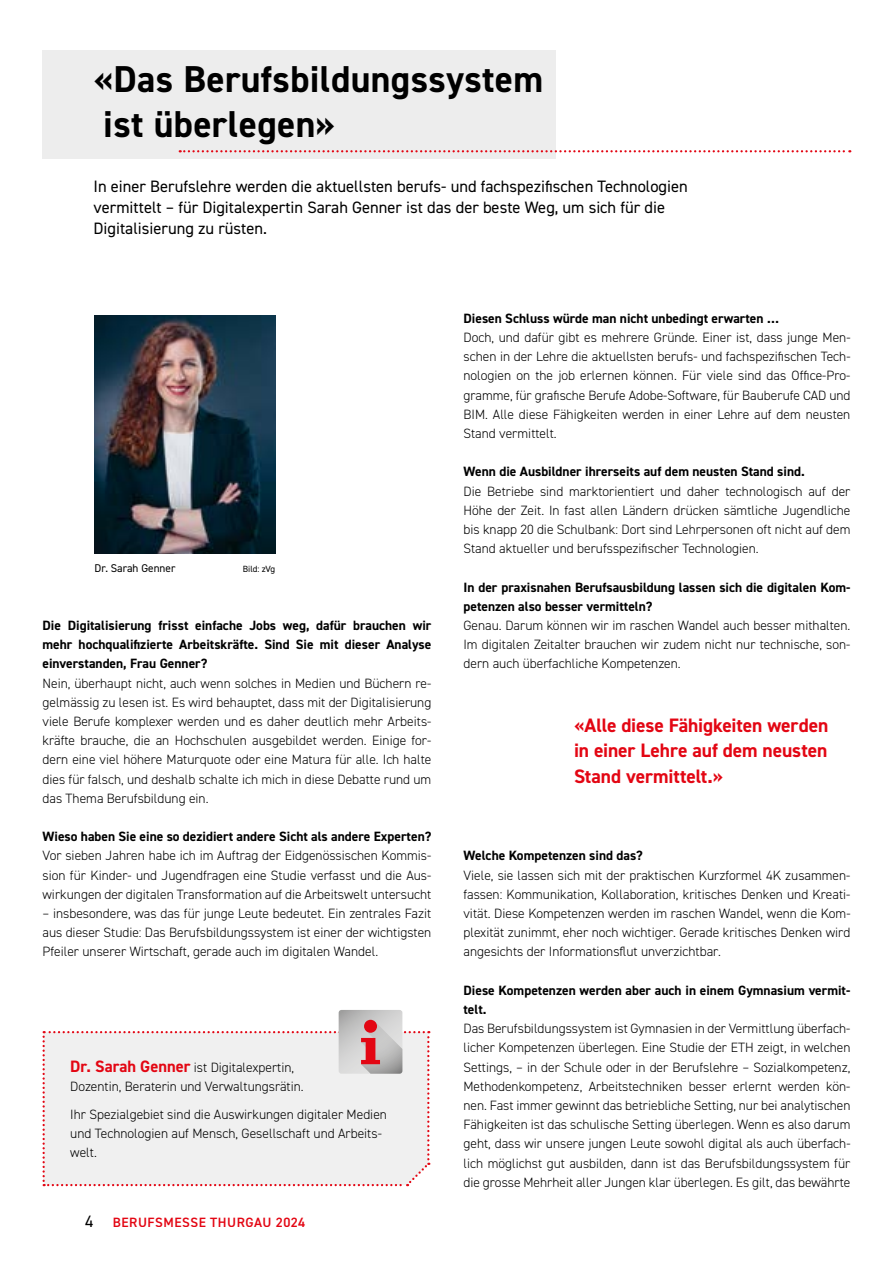
<style>
.page{position:relative;width:893px;height:1263px;background:#fff}
.page>*{position:absolute;margin:0;border:0;box-sizing:border-box;transform-origin:0 0}
.t1{font:700 37.5px/45px "DIN2014";letter-spacing:.01em;color:#000}
.t2{font:700 19.5px/25.5px "DIN2014";letter-spacing:-.005em;color:#e30613;text-align:justify}
.t3{font:16.5px/21px "DIN2014";color:#000}
.t4{font:300 13.5px/19.2px "DIN2014";color:#000;text-align:justify}
.t5{font:700 13.5px/19.2px "DIN2014";color:#000}
.t6{font:600 13.5px "DIN2014";letter-spacing:.04em;color:#e30613}
.t7{font:11.25px "DIN2014";color:#000}
.t8{font:9px "DIN2014";color:#000}
.s1{font-weight:700;font-size:16.5px;color:#e30613}
.s2{font-weight:400;font-size:16.5px;color:#000}
</style>
<div class="page">
<div style="left:43px;top:50px;width:513px;height:108px;background:#ededed"></div>
<svg style="left:180px;top:150px;width:670px;height:2px"></svg>
<img style="left:95px;top:316px;width:181px;height:237px">
<svg style="left:43px;top:1010px;width:387px;height:176px"></svg>
<h1 class="t1" style="left:94px;top:57px;width:451px">«Das Berufsbildungssystem ist überlegen»</h1>
<p class="t3" style="left:94px;top:176px;width:596px">In einer Berufslehre werden die aktuellsten berufs- und fachspezifischen Technologien vermittelt – für Digitalexpertin Sarah Genner ist das der beste Weg, um sich für die<br>Digitalisierung zu rüsten.</p>
<p class="t7" style="left:95px;top:561px;width:82px">Dr. Sarah Genner</p>
<p class="t8" style="left:243px;top:564px;width:34px">Bild: zVg</p>
<p class="t5" style="left:43px;top:616px;width:390px;text-align:justify">Die Digitalisierung frisst einfache Jobs weg, dafür brauchen wir mehr hochqualifizierte Arbeitskräfte. Sind Sie mit dieser Analyse einverstanden, Frau Genner?</p>
<p class="t4" style="left:43px;top:673px;width:390px">Nein, überhaupt nicht, auch wenn solches in Medien und Büchern re&shy;gelmässig zu lesen ist. Es wird behauptet, dass mit der Digitalisierung viele Berufe komplexer werden und es daher deutlich mehr Arbeits&shy;kräfte brauche, die an Hochschulen ausgebildet werden. Einige for&shy;dern eine viel höhere Maturquote oder eine Matura für alle. Ich halte dies für falsch, und deshalb schalte ich mich in diese Debatte rund um das Thema Berufsbildung ein.</p>
<p class="t5" style="left:43px;top:827px;width:390px">Wieso haben Sie eine so dezidiert andere Sicht als andere Experten?</p>
<p class="t4" style="left:43px;top:846px;width:390px">Vor sieben Jahren habe ich im Auftrag der Eidgenössischen Kommis&shy;sion für Kinder- und Jugendfragen eine Studie verfasst und die Aus&shy;wirkungen der digitalen Transformation auf die Arbeitswelt untersucht</p>
<p class="t4" style="left:43px;top:904px;width:390px">– insbesondere, was das für junge Leute bedeutet. Ein zentrales Fazit aus dieser Studie: Das Berufsbildungssystem ist einer der wichtigsten Pfeiler unserer Wirtschaft, gerade auch im digitalen Wandel.</p>
<p class="t4" style="left:70px;top:1057px;width:235px"><span class="s1">Dr. Sarah Genner</span> ist Digitalexpertin,<br>Dozentin, Beraterin und Verwaltungsrätin.</p>
<p class="t4" style="left:70px;top:1104px;width:318px;text-align:left">Ihr Spezialgebiet sind die Auswirkungen digitaler Medien und Technologien auf Mensch, Gesellschaft und Arbeits&shy;welt.</p>
<p class="t6" style="left:85px;top:1213px;width:222px"><span class="s2">4</span> BERUFSMESSE THURGAU 2024</p>
<p class="t5" style="left:463px;top:308px;width:317px">Diesen Schluss würde man nicht unbedingt erwarten …</p>
<p class="t4" style="left:463px;top:328px;width:388px">Doch, und dafür gibt es mehrere Gründe. Einer ist, dass junge Men&shy;schen in der Lehre die aktuellsten berufs- und fachspezifischen Tech&shy;nologien on the job erlernen können. Für viele sind das Office-Pro&shy;gramme, für grafische Berufe Adobe-Software, für Bauberufe CAD und BIM. Alle diese Fähigkeiten werden in einer Lehre auf dem neusten Stand vermittelt.</p>
<p class="t5" style="left:463px;top:462px;width:343px">Wenn die Ausbildner ihrerseits auf dem neusten Stand sind.</p>
<p class="t4" style="left:463px;top:481px;width:388px">Die Betriebe sind marktorientiert und daher technologisch auf der Höhe der Zeit. In fast allen Ländern drücken sämtliche Jugendliche bis knapp 20 die Schulbank: Dort sind Lehrpersonen oft nicht auf dem Stand aktueller und berufsspezifischer Technologien.</p>
<p class="t5" style="left:463px;top:577px;width:388px">In der praxisnahen Berufsausbildung lassen sich die digitalen Kom&shy;petenzen also besser vermitteln?</p>
<p class="t4" style="left:463px;top:616px;width:388px">Genau. Darum können wir im raschen Wandel auch besser mithalten.<br>Im digitalen Zeitalter brauchen wir zudem nicht nur technische, son&shy;dern auch überfachliche Kompetenzen.</p>
<h2 class="t2" style="left:574px;top:712px;width:256px">«Alle diese Fähigkeiten werden in einer Lehre auf dem neusten Stand vermittelt.»</h2>
<p class="t5" style="left:463px;top:846px;width:181px">Welche Kompetenzen sind das?</p>
<p class="t4" style="left:463px;top:865px;width:388px">Viele, sie lassen sich mit der praktischen Kurzformel 4K zusammen&shy;fassen: Kommunikation, Kollaboration, kritisches Denken und Kreati&shy;vität. Diese Kompetenzen werden im raschen Wandel, wenn die Kom&shy;plexität zunimmt, eher noch wichtiger. Gerade kritisches Denken wird angesichts der Informationsflut unverzichtbar.</p>
<p class="t5" style="left:463px;top:980px;width:388px">Diese Kompetenzen werden aber auch in einem Gymnasium vermit&shy;telt.</p>
<p class="t4" style="left:463px;top:1019px;width:388px">Das Berufsbildungssystem ist Gymnasien in der Vermittlung überfach&shy;licher Kompetenzen überlegen. Eine Studie der ETH zeigt, in welchen Settings, – in der Schule oder in der Berufslehre – Sozialkompetenz, Methodenkompetenz, Arbeitstechniken besser erlernt werden kön&shy;nen. Fast immer gewinnt das betriebliche Setting, nur bei analytischen Fähigkeiten ist das schulische Setting überlegen. Wenn es also darum geht, dass wir unsere jungen Leute sowohl digital als auch überfach&shy;lich möglichst gut ausbilden, dann ist das Berufsbildungssystem für die grosse Mehrheit aller Jungen klar überlegen. Es gilt, das bewährte</p>
</div>
